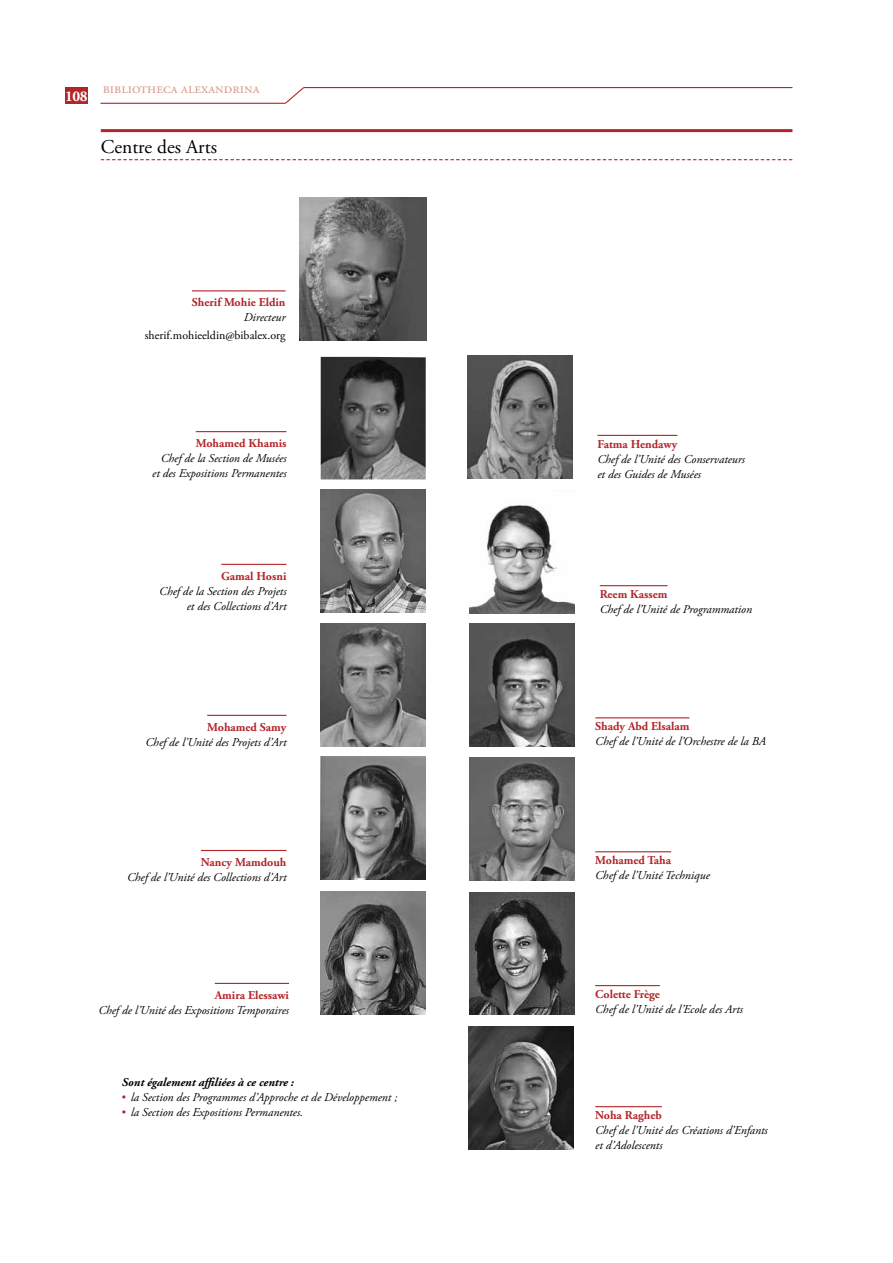
<style>
.page{position:relative;width:893px;height:1263px;background:#fff}
.page>*{position:absolute;margin:0;border:0;box-sizing:border-box;transform-origin:0 0}
.t1{font:19.5px "Adobe Garamond Pro";color:#000}
.t2{font:15px "Adobe Garamond Pro";color:#d99e8d}
.t3{font:700 15px "Adobe Garamond Pro";color:#fff}
.t4{font:italic 12px/15px "Adobe Garamond Pro";color:#000;text-align:right}
.t5{font:700 12px "Adobe Garamond Pro";color:#b2262a}
.t6{font:italic 700 12px "Adobe Garamond Pro";color:#000}
.t7{font:12px "Adobe Garamond Pro";color:#000}
.s1{font-family:"Win Soft Pro";font-weight:500;font-style:normal;font-size:16.5px;color:#b2262a}
</style>
<div class="page">
<hr style="left:100px;top:103px;width:186px;height:1px;background:#b2262a">
<svg style="left:284px;top:87px;width:21px;height:17px"></svg>
<hr style="left:304px;top:87px;width:488px;height:1px;background:#b2262a">
<div style="left:65px;top:87px;width:23px;height:17px;background:#b2262a"></div>
<hr style="left:101px;top:129px;width:691px;height:3px;background:#b2262a">
<svg style="left:101px;top:159px;width:691px;height:1px"></svg>
<hr style="left:192px;top:290px;width:94px;height:1px;background:#b2262a">
<hr style="left:196px;top:431px;width:90px;height:1px;background:#b2262a">
<img style="left:299px;top:197px;width:127px;height:143px">
<hr style="left:221px;top:564px;width:65px;height:1px;background:#b2262a">
<img style="left:321px;top:489px;width:105px;height:123px">
<img style="left:321px;top:357px;width:105px;height:122px">
<hr style="left:207px;top:715px;width:79px;height:1px;background:#b2262a">
<img style="left:321px;top:623px;width:105px;height:123px">
<hr style="left:201px;top:850px;width:85px;height:1px;background:#b2262a">
<img style="left:321px;top:757px;width:105px;height:123px">
<hr style="left:215px;top:983px;width:74px;height:1px;background:#b2262a">
<img style="left:321px;top:891px;width:105px;height:123px">
<hr style="left:600px;top:585px;width:67px;height:1px;background:#b2262a">
<img style="left:469px;top:505px;width:105px;height:108px">
<hr style="left:595px;top:717px;width:94px;height:1px;background:#b2262a">
<img style="left:469px;top:623px;width:105px;height:123px">
<hr style="left:595px;top:985px;width:65px;height:1px;background:#b2262a">
<img style="left:469px;top:893px;width:105px;height:121px">
<hr style="left:595px;top:1106px;width:67px;height:1px;background:#b2262a">
<img style="left:469px;top:1026px;width:105px;height:123px">
<hr style="left:595px;top:851px;width:76px;height:1px;background:#b2262a">
<img style="left:469px;top:758px;width:105px;height:123px">
<hr style="left:597px;top:435px;width:80px;height:1px;background:#b2262a">
<img style="left:467px;top:355px;width:105px;height:123px">
<p class="t3" style="left:65px;top:87px;width:24px">108</p>
<p class="t2" style="left:103px;top:80px;width:158px">Bibliotheca AlexanDrina</p>
<h1 class="t1" style="left:101px;top:135px;width:118px">Centre des Arts</h1>
<p class="t5" style="left:192px;top:296px;width:95px">Sherif Mohie Eldin</p>
<p class="t4" style="left:244px;top:310px;width:43px">Directeur</p>
<p class="t7" style="left:145px;top:328px;width:142px">sherif.mohieeldin@bibalex.org</p>
<p class="t5" style="left:196px;top:436px;width:92px">Mohamed Khamis</p>
<p class="t4" style="left:152px;top:451px;width:136px">Chef de la Section de Musées et des Expositions Permanentes</p>
<p class="t5" style="left:221px;top:569px;width:67px">Gamal Hosni</p>
<p class="t4" style="left:159px;top:584px;width:129px">Chef de la Section des Projets et des Collections d’Art</p>
<p class="t5" style="left:207px;top:720px;width:81px">Mohamed Samy</p>
<p class="t4" style="left:146px;top:735px;width:142px">Chef de l’Unité des Projets d’Art</p>
<p class="t5" style="left:201px;top:855px;width:87px">Nancy Mamdouh</p>
<p class="t4" style="left:127px;top:870px;width:161px">Chef de l’Unité des Collections d’Art</p>
<p class="t5" style="left:215px;top:988px;width:76px">Amira Elessawi</p>
<p class="t4" style="left:98px;top:1003px;width:192px">Chef de l’Unité des Expositions Temporaires</p>
<p class="t6" style="left:122px;top:1075px;width:174px">Sont également affiliées à ce centre :</p>
<p class="t4" style="left:122px;top:1090px;width:277px"><span class="s1">•</span> la Section des Programmes d’Approche et de Développement ;</p>
<p class="t4" style="left:122px;top:1105px;width:183px"><span class="s1">•</span> la Section des Expositions Permanentes.</p>
<p class="t5" style="left:597px;top:437px;width:81px">Fatma Hendawy</p>
<p class="t4" style="left:597px;top:452px;width:149px;text-align:left">Chef de l’Unité des Conservateurs et des Guides de Musées</p>
<p class="t5" style="left:600px;top:587px;width:69px">Reem Kassem</p>
<p class="t4" style="left:600px;top:602px;width:154px">Chef de l’Unité de Programmation</p>
<p class="t5" style="left:595px;top:720px;width:96px">Shady Abd Elsalam</p>
<p class="t4" style="left:595px;top:734px;width:172px">Chef de l’Unité de l’Orchestre de la BA</p>
<p class="t5" style="left:595px;top:853px;width:78px">Mohamed Taha</p>
<p class="t4" style="left:595px;top:868px;width:116px">Chef de l’Unité Technique</p>
<p class="t5" style="left:595px;top:987px;width:66px">Colette Frège</p>
<p class="t4" style="left:595px;top:1002px;width:149px">Chef de l’Unité de l’Ecole des Arts</p>
<p class="t5" style="left:595px;top:1108px;width:68px">Noha Ragheb</p>
<p class="t4" style="left:595px;top:1123px;width:174px;text-align:left">Chef de l’Unité des Créations d’Enfants et d’Adolescents</p>
</div>
